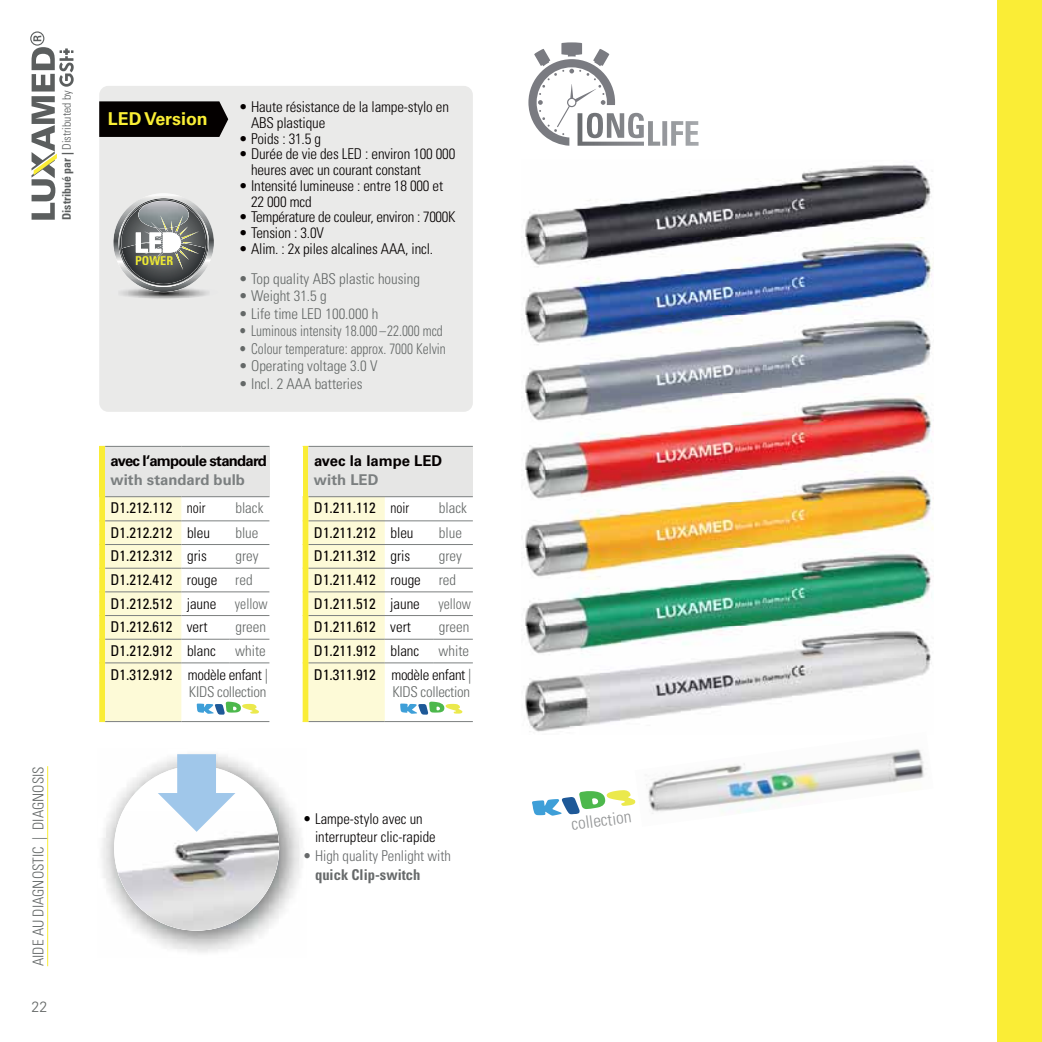
<style>
.page{position:relative;width:1042px;height:1042px;background:#fff}
.page>*{position:absolute;margin:0;border:0;box-sizing:border-box;transform-origin:0 0}
.t1{font:700 17.85px "Univers LT Std";color:#faee35}
.t2{font:300 condensed 17.32px "Univers LT Std";color:#929495}
.t3{font:300 condensed 14.88px/15.8px "Univers LT Std";letter-spacing:-.01em;color:#040000}
.t4{font:condensed 14.88px/23.6px "Univers LT Std";color:#040000}
.t5{font:300 condensed 14.88px "Univers LT Std";color:#646867}
.t6{font:300 condensed 14.88px "Univers LT Std";color:#646867;scale:.9 1}
.t7{font:300 condensed 14.88px/18.9px "Univers LT Std";color:#66696a}
.t8{font:700 14.88px/28px "Univers LT Std";color:#7b7f80}
.t9{font:300 condensed 14.88px "Univers LT Std";letter-spacing:-.02em;color:#646867}
.t10{font:700 14.88px "Univers LT Std";letter-spacing:-.05em;color:#040000}
.t11{font:700 14.88px "Univers LT Std";color:#040000}
.t12{font:300 14.88px "Univers LT Std";color:#646867;scale:.96 1}
.t13{font:700 condensed 12.25px "Univers LT Std";color:#ece834}
.t14{font:700 condensed 11.72px "Univers LT Std";color:#5b5e5e}
.s1{font-weight:300}
.s2{font-weight:400;font-stretch:condensed;color:#040000}
.s3{font-weight:300;font-stretch:condensed;color:#040000}
.s4{font-weight:700;font-stretch:normal;color:#7b7f80}
.s5{font-weight:300;color:#646867}
.s6{color:#646867}
.s7{font-weight:400}
.s8{color:#000}
.s9{color:#67696a}
.s10{font-weight:700}
</style>
<div class="page">
<div style="left:997px;top:0;width:45px;height:1042px;background:#faed36"></div>
<hr style="left:47px;top:766px;width:1px;height:200px;background:#faed36">
<svg style="left:30px;top:31px;width:43px;height:189px"></svg>
<div style="left:303px;top:446px;width:6px;height:51px;background:#faed36"></div>
<div style="left:309px;top:446px;width:164px;height:51px;background:#e6e6e5"></div>
<hr style="left:309px;top:446px;width:164px;height:1px;background:#7c8080">
<hr style="left:309px;top:496px;width:164px;height:1px;background:#7c8080">
<hr style="left:309px;top:520px;width:164px;height:1px;background:#7c8080">
<hr style="left:309px;top:544px;width:164px;height:1px;background:#7c8080">
<hr style="left:309px;top:568px;width:164px;height:1px;background:#7c8080">
<hr style="left:309px;top:591px;width:164px;height:1px;background:#7c8080">
<hr style="left:309px;top:615px;width:164px;height:1px;background:#7c8080">
<svg style="left:303px;top:496px;width:82px;height:226px;background:#f9f5c8"></svg>
<hr style="left:309px;top:639px;width:76px;height:1px;background:#7c8080">
<hr style="left:309px;top:662px;width:76px;height:1px;background:#7c8080">
<hr style="left:309px;top:721px;width:76px;height:1px;background:#7c8080">
<hr style="left:385px;top:639px;width:48px;height:1px;background:#7c8080">
<hr style="left:385px;top:662px;width:48px;height:1px;background:#7c8080">
<hr style="left:385px;top:721px;width:88px;height:1px;background:#7c8080">
<hr style="left:433px;top:639px;width:40px;height:1px;background:#7c8080">
<hr style="left:433px;top:662px;width:40px;height:1px;background:#7c8080">
<svg style="left:400px;top:701px;width:62px;height:13px"></svg>
<div style="left:99px;top:446px;width:6px;height:51px;background:#faed36"></div>
<div style="left:105px;top:446px;width:164px;height:51px;background:#e6e6e5"></div>
<hr style="left:105px;top:446px;width:76px;height:1px;background:#7c8080">
<hr style="left:181px;top:446px;width:88px;height:1px;background:#7c8080">
<hr style="left:181px;top:496px;width:88px;height:1px;background:#7c8080">
<hr style="left:181px;top:520px;width:88px;height:1px;background:#7c8080">
<hr style="left:181px;top:544px;width:88px;height:1px;background:#7c8080">
<hr style="left:181px;top:568px;width:88px;height:1px;background:#7c8080">
<hr style="left:181px;top:591px;width:88px;height:1px;background:#7c8080">
<hr style="left:181px;top:615px;width:88px;height:1px;background:#7c8080">
<svg style="left:99px;top:496px;width:82px;height:226px;background:#f9f5c9"></svg>
<hr style="left:105px;top:639px;width:76px;height:1px;background:#7c8080">
<hr style="left:105px;top:662px;width:76px;height:1px;background:#7c8080">
<hr style="left:105px;top:721px;width:76px;height:1px;background:#7c8080">
<hr style="left:181px;top:639px;width:49px;height:1px;background:#7c8080">
<hr style="left:181px;top:662px;width:49px;height:1px;background:#7c8080">
<hr style="left:181px;top:721px;width:88px;height:1px;background:#7c8080">
<hr style="left:230px;top:639px;width:39px;height:1px;background:#7c8080">
<hr style="left:230px;top:662px;width:39px;height:1px;background:#7c8080">
<svg style="left:197px;top:701px;width:62px;height:13px"></svg>
<div style="left:99px;top:86px;width:374px;height:326px;background:#eaeae9;border-radius:9px"></div>
<svg style="left:99px;top:101px;width:129px;height:36px;background:#120e0e"></svg>
<div style="left:109px;top:112px;width:97px;height:13px;background:#000"></div>
<img style="left:525px;top:164px;width:406px;height:74px">
<img style="left:525px;top:269px;width:408px;height:46px">
<img style="left:524px;top:238px;width:410px;height:31px">
<img style="left:525px;top:502px;width:409px;height:46px">
<img style="left:525px;top:579px;width:406px;height:47px">
<img style="left:524px;top:548px;width:408px;height:31px">
<img style="left:525px;top:346px;width:406px;height:47px">
<img style="left:524px;top:315px;width:407px;height:31px">
<img style="left:525px;top:424px;width:408px;height:47px">
<img style="left:524px;top:471px;width:410px;height:31px">
<img style="left:524px;top:393px;width:407px;height:31px">
<img style="left:525px;top:657px;width:407px;height:75px">
<img style="left:524px;top:626px;width:407px;height:31px">
<img style="left:114px;top:811px;width:165px;height:119px">
<svg style="left:158px;top:754px;width:77px;height:78px"></svg>
<svg style="left:528px;top:42px;width:170px;height:104px"></svg>
<img style="left:646px;top:749px;width:280px;height:65px">
<svg style="left:532px;top:790px;width:104px;height:25px"></svg>
<img style="left:120px;top:292px;width:89px;height:7px">
<svg style="left:113px;top:193px;width:101px;height:99px"></svg>
<p class="t14" style="left:61px;top:220px;width:131px;rotate:-90deg">Distribué par | <span class="s1">Distributed by</span></p>
<p class="t5" style="left:31px;top:966px;width:202px;rotate:-90deg">AIDE AU DIAGNOSTIC | DIAGNOSIS</p>
<p class="t12" style="left:32px;top:998px;width:18px">22</p>
<p class="t1" style="left:108px;top:110px;width:101px">LED Version</p>
<p class="t13" style="left:135px;top:255px;width:40px">POWER</p>
<p class="t3" style="left:251px;top:100px;width:199px;text-indent:-12px">• Haute résistance de la lampe-stylo en<br>ABS plastique</p>
<p class="t3" style="left:239px;top:131px;width:84px">• Poids : 31.5 g</p>
<p class="t3" style="left:251px;top:147px;width:206px;text-indent:-12px">• Durée de vie des LED : environ 100 000 heures avec un courant constant</p>
<p class="t3" style="left:251px;top:179px;width:194px;text-indent:-12px">• Intensité lumineuse : entre 18 000 et<br>22 000 mcd</p>
<p class="t3" style="left:239px;top:210px;width:218px">• Température de couleur, environ : 7000K</p>
<p class="t3" style="left:239px;top:226px;width:87px">• Tension : 3.0V</p>
<p class="t3" style="left:239px;top:242px;width:196px">• Alim. : 2x piles alcalines AAA, incl.</p>
<p class="t5" style="left:239px;top:271px;width:183px">• Top quality ABS plastic housing</p>
<p class="t5" style="left:239px;top:289px;width:90px">• Weight 31.5 g</p>
<p class="t5" style="left:239px;top:306px;width:141px">• Life time LED 100.000 h</p>
<p class="t6" style="left:239px;top:324px;width:228px">• Luminous intensity 18.000 – 22.000 mcd</p>
<p class="t6" style="left:239px;top:341px;width:232px">• Colour temperature: approx. 7000 Kelvin</p>
<p class="t5" style="left:239px;top:359px;width:140px">• Operating voltage 3.0 V</p>
<p class="t5" style="left:239px;top:376px;width:125px">• Incl. 2 AAA batteries</p>
<p class="t10" style="left:111px;top:454px;width:158px">avec l‘ampoule standard</p>
<p class="t8" style="left:110px;top:467px;width:136px">with standard bulb<br><span class="s2">D1.212.112</span> <span class="s3">noir</span></p>
<p class="t5" style="left:235px;top:501px;width:30px">black</p>
<p class="t11" style="left:314px;top:454px;width:130px">avec la lampe LED</p>
<p class="t4" style="left:314px;top:467px;width:97px;line-height:28px"><span class="s4">with LED<br></span>D1.211.112 <span class="s1">noir</span></p>
<p class="t5" style="left:439px;top:501px;width:30px">black</p>
<p class="t4" style="left:110px;top:521px;width:101px">D1.212.212 <span class="s1">bleu</span></p>
<p class="t5" style="left:235px;top:525px;width:25px">blue</p>
<p class="t4" style="left:110px;top:545px;width:98px">D1.212.312 <span class="s1">gris</span></p>
<p class="t4" style="left:110px;top:545px;width:159px;text-indent:125px"><span class="s5">grey<br></span>D1.212.412 <span class="s1">rouge</span> <span class="s5">red<br></span>D1.212.512 <span class="s1">jaune</span> <span class="s5">yellow<br></span>D1.212.612 <span class="s1">vert</span></p>
<p class="t5" style="left:235px;top:620px;width:32px">green</p>
<p class="t4" style="left:314px;top:521px;width:101px">D1.211.212 <span class="s1">bleu</span></p>
<p class="t5" style="left:439px;top:525px;width:25px">blue</p>
<p class="t4" style="left:314px;top:545px;width:98px">D1.211.312 <span class="s1">gris</span></p>
<p class="t4" style="left:314px;top:545px;width:159px;text-indent:125px"><span class="s5">grey<br></span>D1.211.412 <span class="s1">rouge</span> <span class="s5">red<br></span>D1.211.512 <span class="s1">jaune</span> <span class="s5">yellow<br></span>D1.211.612 <span class="s1">vert</span></p>
<p class="t5" style="left:439px;top:620px;width:32px">green</p>
<p class="t4" style="left:110px;top:640px;width:107px">D1.212.912 <span class="s1">blanc</span></p>
<p class="t3" style="left:110px;top:640px;width:159px;line-height:23.6px;text-align:right"><span class="s6">white<br></span><span class="s7">D1.312.912</span> modèle enfant <span class="s6">|</span></p>
<p class="t9" style="left:189px;top:685px;width:79px">KIDS collection</p>
<p class="t4" style="left:314px;top:640px;width:107px">D1.211.912 <span class="s1">blanc</span></p>
<p class="t3" style="left:314px;top:640px;width:159px;line-height:23.6px;text-align:right"><span class="s6">white<br></span><span class="s7">D1.311.912</span> modèle enfant <span class="s6">|</span></p>
<p class="t9" style="left:392px;top:685px;width:79px">KIDS collection</p>
<p class="t3" style="left:315px;top:810px;width:122px;line-height:18.9px;text-indent:-12px"><span class="s8">•</span> Lampe-stylo avec un interrupteur clic-rapide</p>
<p class="t7" style="left:315px;top:847px;width:137px;text-indent:-12px"><span class="s9">•</span> High quality Penlight with <span class="s10">quick Clip-switch</span></p>
<p class="t2" style="left:570px;top:816px;width:62px;rotate:-7deg">collection</p>
</div>
